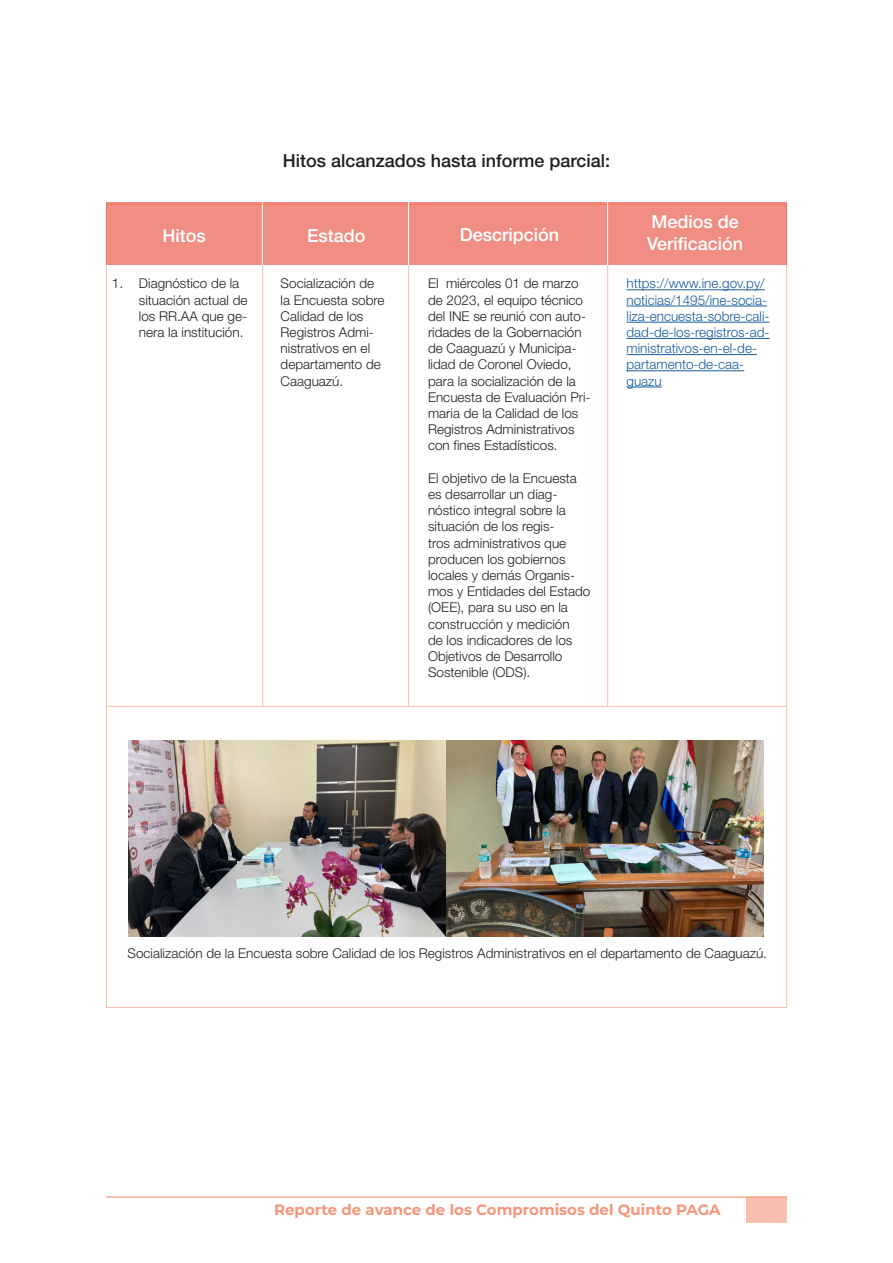
<style>
.page{position:relative;width:893px;height:1263px;background:#fff}
.page>*{position:absolute;margin:0;border:0;box-sizing:border-box;transform-origin:0 0}
.t1{font:500 18px "Helvetica Neue";color:#fff}
.t2{font:500 18px "Helvetica Neue";color:#231f20}
.t3{font:700 15px "Montserrat";color:#f5967b}
.t4{font:300 13.5px/16.2px "Helvetica Neue";color:#231f20}
.t5{font:300 13.5px/16.2px "Helvetica Neue";color:#175d9e}
</style>
<div class="page">
<div style="left:746px;top:1197px;width:40px;height:26px;background:#f9c0af"></div>
<hr style="left:106px;top:1196px;width:680px;height:1px;background:#f5967b">
<hr style="left:626px;top:289px;width:139px;height:1px;background:#175d9e">
<hr style="left:626px;top:306px;width:141px;height:1px;background:#175d9e">
<hr style="left:626px;top:322px;width:143px;height:1px;background:#175d9e">
<hr style="left:626px;top:338px;width:143px;height:1px;background:#175d9e">
<hr style="left:626px;top:354px;width:131px;height:1px;background:#175d9e">
<hr style="left:626px;top:370px;width:118px;height:1px;background:#175d9e">
<hr style="left:626px;top:387px;width:36px;height:1px;background:#175d9e">
<div style="left:106px;top:203px;width:681px;height:62px;background:#f18e83"></div>
<hr style="left:262px;top:265px;width:1px;height:441px;background:#f8bda7">
<hr style="left:408px;top:265px;width:1px;height:441px;background:#f8bda7">
<hr style="left:607px;top:265px;width:1px;height:441px;background:#f8bda7">
<hr style="left:262px;top:203px;width:1px;height:62px;background:#fff">
<hr style="left:408px;top:201px;width:1px;height:64px;background:#fff">
<hr style="left:607px;top:202px;width:1px;height:63px;background:#fff">
<img style="left:129px;top:741px;width:634px;height:196px">
<hr style="left:106px;top:706px;width:681px;height:1px;background:#f8bda7">
<p class="t2" style="left:283px;top:150px;width:329px">Hitos alcanzados hasta informe parcial:</p>
<p class="t1" style="left:162px;top:225px;width:45px">Hitos</p>
<p class="t1" style="left:307px;top:225px;width:60px">Estado</p>
<p class="t1" style="left:460px;top:224px;width:101px">Descripción</p>
<p class="t4" style="left:139px;top:275px;width:110px;text-indent:-27px">1. Diagnóstico de la situación actual de los RR.AA que ge&shy;nera la institución.</p>
<p class="t4" style="left:428px;top:275px;width:164px">El miércoles 01 de marzo de 2023, el equipo técnico del INE se reunió con auto&shy;ridades de la Gobernación de Caaguazú y Municipa&shy;lidad de Coronel Oviedo, para la socialización de la<br>Encuesta de Evaluación Pri&shy;maria de la Calidad de los<br>Registros Administrativos con fines Estadísticos.</p>
<p class="t4" style="left:428px;top:470px;width:164px">El objetivo de la Encuesta es desarrollar un diag&shy;nóstico integral sobre la situación de los regis-<br>tros administrativos que producen los gobiernos locales y demás Organis&shy;mos y Entidades del Estado (OEE), para su uso en la construcción y medición<br>de los indicadores de los<br>Objetivos de Desarrollo<br>Sostenible (ODS).</p>
<p class="t4" style="left:281px;top:275px;width:105px">Socialización de la Encuesta sobre<br>Calidad de los<br>Registros Admi&shy;nistrativos en el departamento de<br>Caaguazú.</p>
<p class="t1" style="left:652px;top:211px;width:89px">Medios de</p>
<p class="t1" style="left:647px;top:233px;width:98px">Verificación</p>
<p class="t5" style="left:626px;top:275px;width:145px">https://www.ine.gov.py/ noticias/1495/ine-socia&shy;liza-encuesta-sobre-cali&shy;dad-de-los-registros-ad&shy;ministrativos-en-el-de&shy;partamento-de-caa&shy;guazu</p>
<p class="t4" style="left:128px;top:944px;width:641px">Socialización de la Encuesta sobre Calidad de los Registros Administrativos en el departamento de Caaguazú.</p>
<p class="t3" style="left:274px;top:1199px;width:448px">Reporte de avance de los Compromisos del Quinto PAGA</p>
</div>
